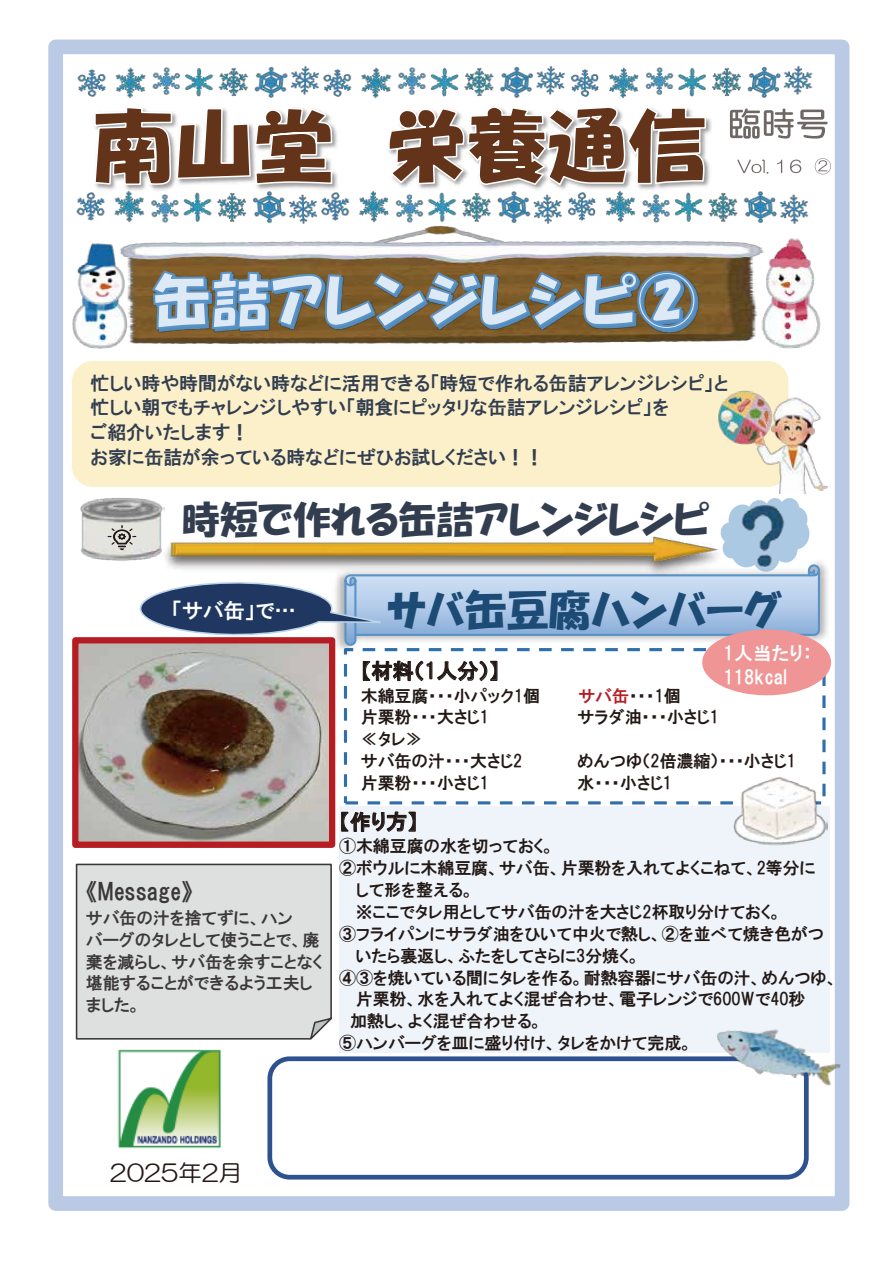
<style>
.page{position:relative;width:893px;height:1263px;background:#fff}
.page>*{position:absolute;margin:0;border:0;box-sizing:border-box;transform-origin:0 0}
.t1{font:42.15px "HGP Soei Kakupoptai";color:#1c4c76}
.t2{font:37.8px "HGP Soei Kakupoptai";color:#323e4f}
.t3{font:23.1px "HGP Gothic E";color:#3b3838}
.t4{font:23.1px "HG Maru Gothic MPRO";letter-spacing:-.005em;color:#221815}
.t5{font:20.85px "HGP Gothic E";letter-spacing:.01em;color:#221815}
.t6{font:20.85px "HGP Gothic E";color:#fff}
.t7{font:18.9px/24.6px "HGP Gothic E";color:#323e4f}
.t8{font:18.9px/24.5px "HGP Gothic E";color:#fff}
.t9{font:16.95px/21.9px "HGP Gothic E";color:#221815}
.t10{font:16.95px/21.9px "HGP Gothic E";color:#3b3838}
.t11{font:16.8px/21.6px "HGP Gothic E";color:#221815}
.t12{font:16.8px "HGP Gothic E";color:#3b3838}
.s1{color:#b51d23}
</style>
<div class="page">
<div style="left:72px;top:361px;width:716px;height:126px;background:#fcf0cb"></div>
<div style="left:339px;top:806px;width:491px;height:247px;background:#eef4fa"></div>
<div style="left:75px;top:863px;width:257px;height:177px;background:#dedfdf"></div>
<img style="left:117px;top:1049px;width:104px;height:100px">
<div style="left:267px;top:1056px;width:542px;height:123px;border:5px solid #2e528f;border-radius:20px"></div>
<div style="left:48px;top:40px;width:801px;height:1171px;border:15px solid #8da5d3"></div>
<img style="left:79px;top:644px;width:249px;height:197px">
<svg style="left:341px;top:811px;width:75px;height:21px"></svg>
<div style="left:344px;top:648px;width:482px;height:156px;border:3px dashed #306fab"></div>
<svg style="left:363px;top:660px;width:135px;height:22px"></svg>
<div style="left:72px;top:637px;width:263px;height:211px;border:6px solid #b51d23"></div>
<img style="left:329px;top:554px;width:506px;height:104px">
<img style="left:96px;top:125px;width:242px;height:63px">
<svg style="left:95px;top:108px;width:238px;height:78px"></svg>
<img style="left:403px;top:118px;width:309px;height:70px">
<svg style="left:389px;top:107px;width:318px;height:80px"></svg>
<img style="left:77px;top:66px;width:736px;height:33px">
<img style="left:76px;top:188px;width:733px;height:36px">
<img style="left:96px;top:214px;width:690px;height:149px">
<img style="left:155px;top:273px;width:544px;height:59px">
<svg style="left:155px;top:269px;width:542px;height:62px;background:#8e938f"></svg>
<img style="left:55px;top:239px;width:100px;height:113px">
<img style="left:737px;top:234px;width:105px;height:118px">
<img style="left:708px;top:1016px;width:137px;height:82px">
<img style="left:733px;top:770px;width:94px;height:76px">
<img style="left:713px;top:389px;width:115px;height:104px">
<img style="left:80px;top:498px;width:28px;height:63px">
<svg style="left:108px;top:498px;width:713px;height:149px"></svg>
<div style="left:702px;top:629px;width:129px;height:66px;background:#f09595;border-radius:50%"></div>
<svg style="left:730px;top:108px;width:98px;height:31px"></svg>
<svg style="left:737px;top:160px;width:45px;height:14px"></svg>
<svg style="left:790px;top:160px;width:11px;height:13px"></svg>
<svg style="left:815px;top:158px;width:16px;height:16px"></svg>
<p class="t7" style="left:91px;top:371px;width:639px">忙しい時や時間がない時などに活用できる「時短で作れる缶詰アレンジレシピ」と忙しい朝でもチャレンジしやすい「朝食にピッタリな缶詰アレンジレシピ」を<br>ご紹介いたします！<br>お家に缶詰が余っている時などにぜひお試しください！！</p>
<h2 class="t2" style="left:182px;top:500px;width:529px">時短で作れる缶詰アレンジレシピ</h2>
<p class="t6" style="left:171px;top:600px;width:126px">「サバ缶」で…</p>
<h1 class="t1" style="left:387px;top:589px;width:397px">サバ缶豆腐ハンバーグ</h1>
<p class="t8" style="left:724px;top:641px;width:90px">1人当たり：<br>118kcal</p>
<p class="t5" style="left:361px;top:660px;width:140px">【材料（1人分）】</p>
<p class="t11" style="left:361px;top:685px;width:181px">木綿豆腐・・・小パック1個</p>
<p class="t11" style="left:578px;top:685px;width:104px"><span class="s1">サバ缶</span>・・・1個</p>
<p class="t9" style="left:361px;top:706px;width:130px">片栗粉・・・大さじ1</p>
<p class="t9" style="left:578px;top:706px;width:143px">サラダ油・・・小さじ1</p>
<p class="t9" style="left:361px;top:728px;width:163px">≪タレ≫<br>サバ缶の汁・・・大さじ2</p>
<p class="t9" style="left:577px;top:750px;width:220px">めんつゆ（2倍濃縮）・・・小さじ1</p>
<h3 class="t3" style="left:86px;top:880px;width:108px">《Message》</h3>
<p class="t10" style="left:86px;top:907px;width:235px">サバ缶の汁を捨てずに、ハン<br>バーグのタレとして使うことで、廃</p>
<p class="t12" style="left:86px;top:953px;width:238px">棄を減らし、サバ缶を余すことなく</p>
<p class="t10" style="left:86px;top:972px;width:228px">堪能することができるよう工夫しました。</p>
<p class="t11" style="left:361px;top:772px;width:130px">片栗粉・・・小さじ1</p>
<p class="t11" style="left:578px;top:772px;width:96px">水・・・小さじ1</p>
<p class="t5" style="left:339px;top:811px;width:80px">【作り方】</p>
<p class="t9" style="left:339px;top:835px;width:217px">①木綿豆腐の水を切っておく。</p>
<p class="t9" style="left:339px;top:857px;width:478px">②ボウルに木綿豆腐、サバ缶、片栗粉を入れてよくこねて、2等分に</p>
<p class="t9" style="left:356px;top:879px;width:120px">して形を整える。</p>
<p class="t11" style="left:339px;top:901px;width:486px;text-indent:17px">※ここでタレ用としてサバ缶の汁を大さじ2杯取り分けておく。<br>③フライパンにサラダ油をひいて中火で熱し、②を並べて焼き色がつ</p>
<p class="t9" style="left:356px;top:944px;width:286px">いたら裏返し、ふたをしてさらに3分焼く。</p>
<p class="t9" style="left:339px;top:966px;width:500px">④③を焼いている間にタレを作る。耐熱容器にサバ缶の汁、めんつゆ、</p>
<p class="t9" style="left:356px;top:988px;width:451px">片栗粉、水を入れてよく混ぜ合わせ、電子レンジで600Wで40秒</p>
<p class="t11" style="left:350px;top:1010px;width:194px">加熱し、よく混ぜ合わせる。</p>
<p class="t9" style="left:339px;top:1032px;width:355px">⑤ハンバーグを皿に盛り付け、タレをかけて完成。</p>
<h3 class="t4" style="left:110px;top:1161px;width:134px">2025年2月</h3>
</div>
